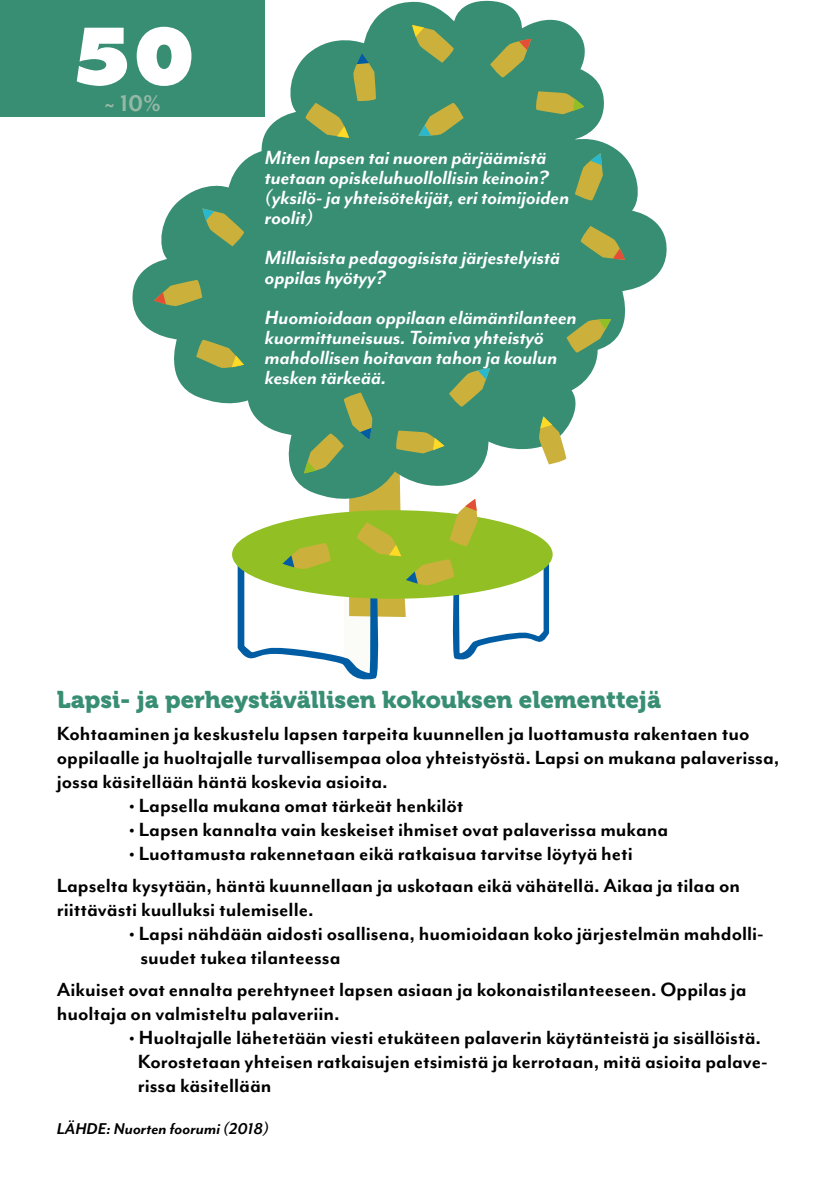
<style>
.page{position:relative;width:840px;height:1191px;background:#fff}
.page>*{position:absolute;margin:0;border:0;box-sizing:border-box;transform-origin:0 0}
.t1{font:800 76px "Futura";color:#fff}
.t2{font:700 26px "Mr Eaves Mod OT";color:#95b8a7}
.t3{font:24px "Museo 900";color:#388e73}
.t4{font:700 22px/24px "Mr Eaves Mod OT";color:#000}
.t5{font:italic 700 22px/20px "Mr Eaves Mod OT";color:#fff}
.t6{font:italic 700 18px "Mr Eaves Mod OT";color:#000}
</style>
<div class="page">
<div style="left:0;top:0;width:265px;height:116px;background:#388e73"></div>
<svg style="left:132px;top:152px;width:127px;height:244px;fill:#388e73"></svg>
<svg style="left:259px;top:0;width:345px;height:242px;fill:#388e73"></svg>
<div style="left:244px;top:242px;width:79px;height:76px;background:#388e73"></div>
<svg style="left:323px;top:99px;width:344px;height:244px;background:#509c84"></svg>
<svg style="left:412px;top:25px;width:42px;height:38px;background:#82a056"></svg>
<svg style="left:154px;top:279px;width:48px;height:27px"></svg>
<svg style="left:490px;top:39px;width:41px;height:39px;background:#809a57"></svg>
<svg style="left:418px;top:102px;width:45px;height:35px;background:#7a9f5d"></svg>
<svg style="left:580px;top:226px;width:44px;height:34px"></svg>
<svg style="left:202px;top:208px;width:42px;height:38px;background:#799f5d"></svg>
<svg style="left:574px;top:153px;width:28px;height:47px"></svg>
<svg style="left:305px;top:53px;width:71px;height:85px;background:#5c9665"></svg>
<svg style="left:534px;top:91px;width:50px;height:23px"></svg>
<svg style="left:196px;top:318px;width:415px;height:362px"></svg>
<h1 class="t1" style="left:69px;top:10px;width:128px">50</h1>
<p class="t2" style="left:104px;top:89px;width:59px">~ 10%</p>
<p class="t5" style="left:265px;top:148px;width:306px">Miten lapsen tai nuoren pärjäämistä tuetaan opiskeluhuollollisin keinoin? (yksilö- ja yhteisötekijät, eri toimijoiden roolit)</p>
<p class="t5" style="left:265px;top:248px;width:297px">Millaisista pedagogisista järjestelyistä oppilas hyötyy?</p>
<p class="t5" style="left:265px;top:308px;width:313px">Huomioidaan oppilaan elämäntilanteen kuormittuneisuus. Toimiva yhteistyö mahdollisen hoitavan tahon ja koulun kesken tärkeää.</p>
<p class="t3" style="left:57px;top:686px;width:605px">Lapsi- ja perheystävällisen kokouksen elementtejä</p>
<p class="t4" style="left:57px;top:721px;width:723px">Kohtaaminen ja keskustelu lapsen tarpeita kuunnellen ja luottamusta rakentaen tuo oppilaalle ja huoltajalle turvallisempaa oloa yhteistyöstä. Lapsi on mukana palaverissa, jossa käsitellään häntä koskevia asioita.</p>
<p class="t4" style="left:129px;top:793px;width:336px">• Lapsella mukana omat tärkeät henkilöt</p>
<p class="t4" style="left:129px;top:817px;width:540px">• Lapsen kannalta vain keskeiset ihmiset ovat palaverissa mukana</p>
<p class="t4" style="left:57px;top:837px;width:684px;line-height:32px;text-indent:72px">• Luottamusta rakennetaan eikä ratkaisua tarvitse löytyä heti<br>Lapselta kysytään, häntä kuunnellaan ja uskotaan eikä vähätellä. Aikaa ja tilaa on</p>
<p class="t4" style="left:57px;top:897px;width:258px">riittävästi kuulluksi tulemiselle.</p>
<p class="t4" style="left:140px;top:921px;width:624px;text-indent:-11px">• Lapsi nähdään aidosti osallisena, huomioidaan koko järjestelmän mahdolli&shy;suudet tukea tilanteessa</p>
<p class="t4" style="left:57px;top:977px;width:691px">Aikuiset ovat ennalta perehtyneet lapsen asiaan ja kokonaistilanteeseen. Oppilas ja huoltaja on valmisteltu palaveriin.</p>
<p class="t4" style="left:138px;top:1025px;width:631px;text-indent:-9px">• Huoltajalle lähetetään viesti etukäteen palaverin käytänteistä ja sisällöistä.<br>Korostetaan yhteisen ratkaisujen etsimistä ja kerrotaan, mitä asioita palave&shy;rissa käsitellään</p>
<p class="t6" style="left:57px;top:1119px;width:213px">LÄHDE: Nuorten foorumi (2018)</p>
</div>
